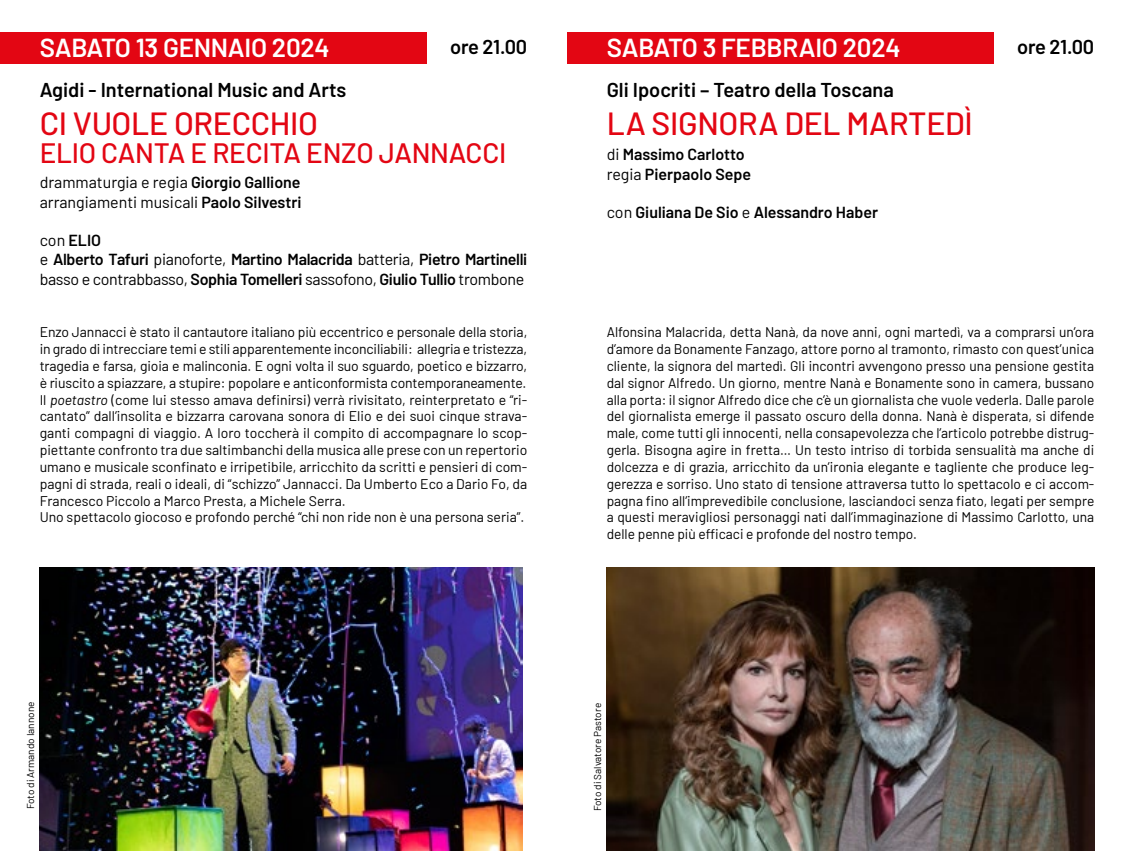
<style>
.page{position:relative;width:1134px;height:851px;background:#fff}
.page>*{position:absolute;margin:0;border:0;box-sizing:border-box;transform-origin:0 0}
.t1{font:500 32px "Barlow";letter-spacing:-.01em;color:#e30613}
.t2{font:500 28px "Barlow";letter-spacing:-.01em;color:#e30613}
.t3{font:600 26px "Barlow";letter-spacing:-.01em;color:#fff}
.t4{font:600 20px "Barlow";color:#000}
.t5{font:600 16px/19.2px "Barlow";letter-spacing:-.01em;color:#000}
.t6{font:16px/19.2px "Barlow";color:#000}
.t7{font:14px/16.8px "Barlow";letter-spacing:-.005em;color:#000}
.t8{font:10px "Barlow";color:#000}
.s1{font-weight:600}
.s2{font-weight:400}
.s3{font-style:italic}
</style>
<div class="page">
<div style="left:0;top:32px;width:427px;height:31px;background:#e30613"></div>
<img style="left:40px;top:567px;width:483px;height:283px">
<div style="left:567px;top:32px;width:427px;height:31px;background:#e30613"></div>
<img style="left:607px;top:567px;width:487px;height:283px">
<h3 class="t3" style="left:40px;top:28px;width:292px">SABATO 13 GENNAIO 2024</h3>
<h3 class="t4" style="left:450px;top:32px;width:79px">ore 21.00</h3>
<h3 class="t4" style="left:40px;top:75px;width:308px">Agidi - International Music and Arts</h3>
<h1 class="t1" style="left:40px;top:100px;width:280px">CI VUOLE ORECCHIO</h1>
<h2 class="t2" style="left:40px;top:133px;width:468px">ELIO CANTA E RECITA ENZO JANNACCI</h2>
<p class="t6" style="left:40px;top:172px;width:263px">drammaturgia e regia <span class="s1">Giorgio Gallione </span>arrangiamenti musicali <span class="s1">Paolo Silvestri</span></p>
<p class="t5" style="left:40px;top:229px;width:489px"><span class="s2">con</span> ELIO<br><span class="s2">e</span> Alberto Tafuri <span class="s2">pianoforte,</span> Martino Malacrida <span class="s2">batteria,</span> Pietro Martinelli <span class="s2">basso e contrabbasso,</span> Sophia Tomelleri <span class="s2">sassofono,</span> Giulio Tullio <span class="s2">trombone</span></p>
<p class="t7" style="left:40px;top:323px;width:489px">Enzo Jannacci è stato il cantautore italiano più eccentrico e personale della storia, in grado di intrecciare temi e stili apparentemente inconciliabili: allegria e tristezza, tragedia e farsa, gioia e malinconia. E ogni volta il suo sguardo, poetico e bizzarro, è riuscito a spiazzare, a stupire: popolare e anticonformista contemporaneamente.<br>Il <span class="s3">poetastro</span> (come lui stesso amava definirsi) verrà rivisitato, reinterpretato e “ri&shy;cantato” dall’insolita e bizzarra carovana sonora di Elio e dei suoi cinque strava&shy;ganti compagni di viaggio. A loro toccherà il compito di accompagnare lo scop&shy;piettante confronto tra due saltimbanchi della musica alle prese con un repertorio umano e musicale sconfinato e irripetibile, arricchito da scritti e pensieri di com&shy;pagni di strada, reali o ideali, di “schizzo” Jannacci. Da Umberto Eco a Dario Fo, da Francesco Piccolo a Marco Presta, a Michele Serra.<br>Uno spettacolo giocoso e profondo perché “chi non ride non è una persona seria”.</p>
<p class="t8" style="left:23px;top:809px;width:109px;rotate:-90deg">Foto di Armando Iannone</p>
<h3 class="t3" style="left:607px;top:28px;width:295px">SABATO 3 FEBBRAIO 2024</h3>
<h3 class="t4" style="left:1017px;top:32px;width:79px">ore 21.00</h3>
<h3 class="t4" style="left:607px;top:75px;width:289px">Gli Ipocriti – Teatro della Toscana</h3>
<h1 class="t1" style="left:607px;top:100px;width:368px">LA SIGNORA DEL MARTEDÌ</h1>
<p class="t5" style="left:607px;top:144px;width:146px"><span class="s2">di</span> Massimo Carlotto <span class="s2">regia</span> Pierpaolo Sepe</p>
<p class="t5" style="left:607px;top:201px;width:273px"><span class="s2">con</span> Giuliana De Sio <span class="s2">e</span> Alessandro Haber</p>
<p class="t7" style="left:607px;top:323px;width:489px;text-align:justify">Alfonsina Malacrida, detta Nanà, da nove anni, ogni martedì, va a comprarsi un’ora d’amore da Bonamente Fanzago, attore porno al tramonto, rimasto con quest’unica cliente, la signora del martedì. Gli incontri avvengono presso una pensione gestita dal signor Alfredo. Un giorno, mentre Nanà e Bonamente sono in camera, bussano alla porta: il signor Alfredo dice che c’è un giornalista che vuole vederla. Dalle parole del giornalista emerge il passato oscuro della donna. Nanà è disperata, si difende male, come tutti gli innocenti, nella consapevolezza che l’articolo potrebbe distrug&shy;gerla. Bisogna agire in fretta… Un testo intriso di torbida sensualità ma anche di dolcezza e di grazia, arricchito da un’ironia elegante e tagliente che produce leg&shy;gerezza e sorriso. Uno stato di tensione attraversa tutto lo spettacolo e ci accom&shy;pagna fino all’imprevedibile conclusione, lasciandoci senza fiato, legati per sempre a questi meravigliosi personaggi nati dall’immaginazione di Massimo Carlotto, una delle penne più efficaci e profonde del nostro tempo.</p>
<p class="t8" style="left:590px;top:811px;width:110px;rotate:-90deg">Foto di Salvatore Pastore</p>
</div>
